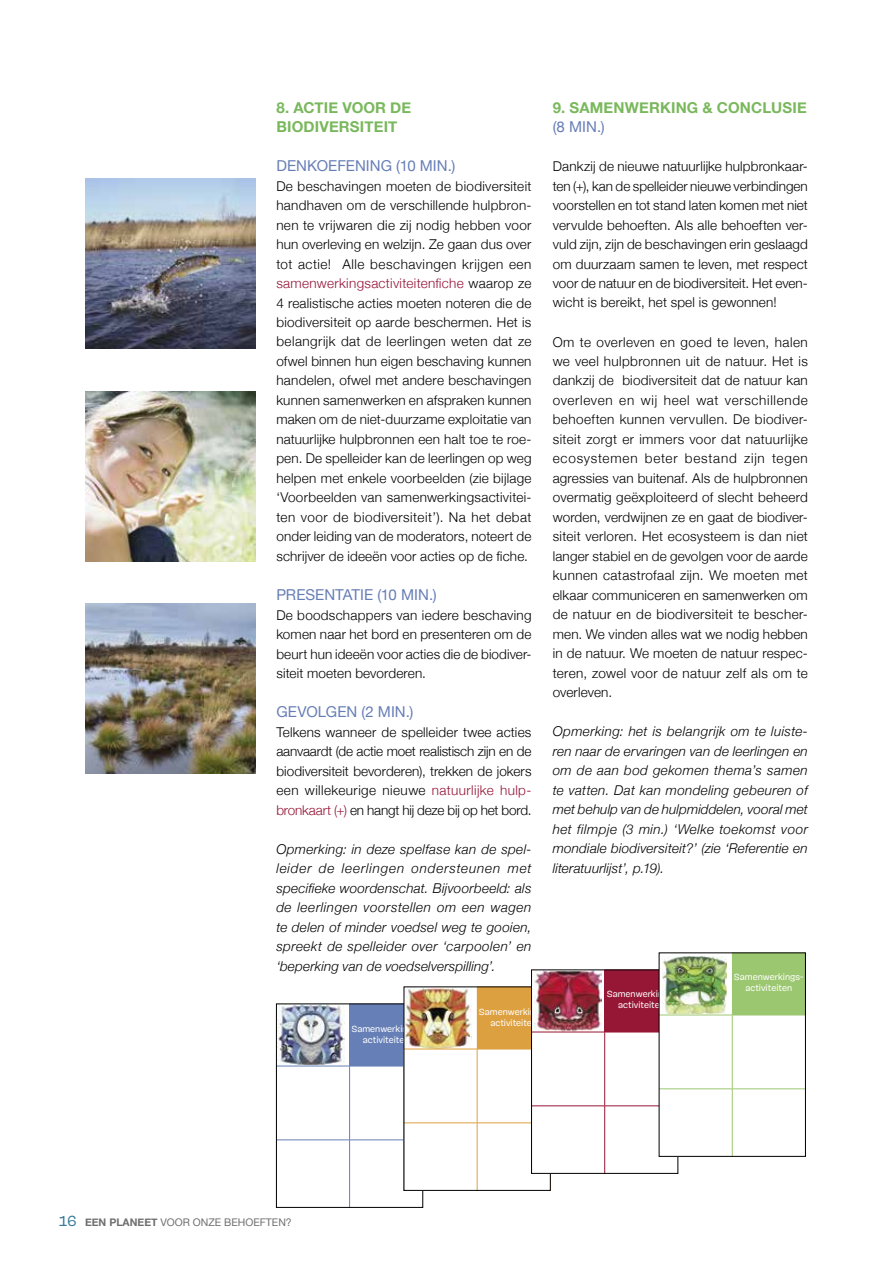
<style>
.page{position:relative;width:893px;height:1263px;background:#fff}
.page>*{position:absolute;margin:0;border:0;box-sizing:border-box;transform-origin:0 0}
.t1{font:15px "Helvetica Neue";color:#667eb6}
.t2{font:700 15px/19.5px "Helvetica Neue";letter-spacing:.01em;color:#79b85c}
.t3{font:300 13.5px/19.5px "Helvetica Neue";letter-spacing:.01em;color:#000;text-align:justify}
.t4{font:italic 300 13.5px/19.5px "Helvetica Neue";letter-spacing:.015em;color:#000;text-align:justify}
.t5{font:10.5px "Helvetica Neue";color:#6f6f6f}
.t6{font:9.15px/10.9px "Mija";color:#fff;text-align:center}
.s1{color:#951435}
.s2{font-family:"Mija";font-size:15px;color:#3a7b9c}
.s3{font-weight:700}
</style>
<div class="page">
<div style="left:350px;top:1004px;width:73px;height:62px;background:#667fb7"></div>
<img style="left:279px;top:1006px;width:65px;height:9px">
<hr style="left:349px;top:1140px;width:1px;height:67px;background:#667fb7">
<div style="left:477px;top:987px;width:73px;height:62px;background:#dda040"></div>
<img style="left:406px;top:989px;width:66px;height:26px">
<hr style="left:477px;top:1123px;width:1px;height:67px;background:#dda040">
<div style="left:532px;top:970px;width:146px;height:203px;background:#fff"></div>
<div style="left:605px;top:970px;width:73px;height:62px;background:#961635"></div>
<img style="left:535px;top:972px;width:66px;height:43px">
<hr style="left:604px;top:1106px;width:1px;height:67px;background:#961635">
<div style="left:659px;top:953px;width:146px;height:203px;background:#fff"></div>
<div style="left:732px;top:953px;width:73px;height:62px;background:#9cc771"></div>
<img style="left:662px;top:956px;width:65px;height:57px">
<svg style="left:276px;top:1015px;width:527px;height:125px"></svg>
<hr style="left:659px;top:1015px;width:73px;height:1px;background:#9cc771">
<hr style="left:732px;top:1015px;width:73px;height:1px;background:#9cc771">
<hr style="left:732px;top:1015px;width:1px;height:74px;background:#9cc771">
<hr style="left:659px;top:1088px;width:73px;height:1px;background:#9cc771">
<hr style="left:732px;top:1088px;width:73px;height:1px;background:#9cc771">
<hr style="left:732px;top:1089px;width:1px;height:67px;background:#9cc771">
<img style="left:85px;top:179px;width:170px;height:170px">
<img style="left:85px;top:604px;width:170px;height:170px">
<img style="left:85px;top:391px;width:170px;height:170px">
<p class="t2" style="left:276px;top:98px;width:136px">8. ACTIE VOOR DE<br>BIODIVERSITEIT</p>
<p class="t1" style="left:276px;top:155px;width:181px">DENKOEFENING (10 MIN.)</p>
<p class="t3" style="left:276px;top:175px;width:257px">De beschavingen moeten de biodiversiteit handhaven om de verschillende hulpbron&shy;nen te vrijwaren die zij nodig hebben voor hun overleving en welzijn. Ze gaan dus over tot actie! Alle beschavingen krijgen een <span class="s1">samenwerkingsactiviteitenfiche</span> waarop ze 4 realistische acties moeten noteren die de biodiversiteit op aarde beschermen. Het is belangrijk dat de leerlingen weten dat ze ofwel binnen hun eigen beschaving kunnen handelen, ofwel met andere beschavingen kunnen samenwerken en afspraken kunnen maken om de niet-duurzame exploitatie van natuurlijke hulpbronnen een halt toe te roe&shy;pen. De spelleider kan de leerlingen op weg helpen met enkele voorbeelden (zie bijlage ‘Voorbeelden van samenwerkingsactivitei&shy;ten voor de biodiversiteit’). Na het debat onder leiding van de moderators, noteert de schrijver de ideeën voor acties op de fiche.</p>
<p class="t1" style="left:276px;top:584px;width:162px">PRESENTATIE (10 MIN.)</p>
<p class="t3" style="left:276px;top:604px;width:257px">De boodschappers van iedere beschaving komen naar het bord en presenteren om de beurt hun ideeën voor acties die de biodiver&shy;siteit moeten bevorderen.</p>
<p class="t1" style="left:276px;top:701px;width:139px">GEVOLGEN (2 MIN.)</p>
<p class="t3" style="left:276px;top:721px;width:257px">Telkens wanneer de spelleider twee acties aanvaardt (de actie moet realistisch zijn en de biodiversiteit bevorderen), trekken de jokers een willekeurige nieuwe <span class="s1">natuurlijke hulp&shy;bronkaart (+)</span> en hangt hij deze bij op het bord.</p>
<p class="t4" style="left:276px;top:838px;width:257px">Opmerking: in deze spelfase kan de spel&shy;leider de leerlingen ondersteunen met specifieke woordenschat. Bijvoorbeeld: als de leerlingen voorstellen om een wagen te delen of minder voedsel weg te gooien, spreekt de spelleider over ‘carpoolen’ en ‘beperking van de voedselverspilling’.</p>
<p class="t2" style="left:553px;top:98px;width:256px">9. SAMENWERKING &amp; CONCLUSIE</p>
<p class="t1" style="left:553px;top:116px;width:53px">(8 MIN.)</p>
<p class="t3" style="left:553px;top:155px;width:257px">Dankzij de nieuwe natuurlijke hulpbronkaar&shy;ten (+), kan de spelleider nieuwe verbindingen voorstellen en tot stand laten komen met niet vervulde behoeften. Als alle behoeften ver&shy;vuld zijn, zijn de beschavingen erin geslaagd om duurzaam samen te leven, met respect voor de natuur en de biodiversiteit. Het even&shy;wicht is bereikt, het spel is gewonnen!</p>
<p class="t3" style="left:553px;top:331px;width:257px">Om te overleven en goed te leven, halen we veel hulpbronnen uit de natuur. Het is dankzij de biodiversiteit dat de natuur kan overleven en wij heel wat verschillende behoeften kunnen vervullen. De biodiver&shy;siteit zorgt er immers voor dat natuurlijke ecosystemen beter bestand zijn tegen agressies van buitenaf. Als de hulpbronnen overmatig geëxploiteerd of slecht beheerd worden, verdwijnen ze en gaat de biodiver&shy;siteit verloren. Het ecosysteem is dan niet langer stabiel en de gevolgen voor de aarde kunnen catastrofaal zijn. We moeten met elkaar communiceren en samenwerken om de natuur en de biodiversiteit te bescher&shy;men. We vinden alles wat we nodig hebben in de natuur. We moeten de natuur respec&shy;teren, zowel voor de natuur zelf als om te overleven.</p>
<p class="t4" style="left:553px;top:721px;width:257px">Opmerking: het is belangrijk om te luiste&shy;ren naar de ervaringen van de leerlingen en om de aan bod gekomen thema’s samen te vatten. Dat kan mondeling gebeuren of met behulp van de hulpmiddelen, vooral met het filmpje (3 min.) ‘Welke toekomst voor mondiale biodiversiteit?’ (zie ‘Referentie en literatuurlijst’, p.19).</p>
<p class="t6" style="left:734px;top:972px;width:71px">Samenwerkings&shy;activiteiten</p>
<p class="t6" style="left:607px;top:989px;width:71px">Samenwerkings&shy;activiteiten</p>
<p class="t6" style="left:479px;top:1006px;width:71px">Samenwerkings&shy;activiteiten</p>
<p class="t6" style="left:351px;top:1023px;width:71px">Samenwerkings&shy;activiteiten</p>
<p class="t5" style="left:59px;top:1214px;width:234px"><span class="s2">16</span> <span class="s3">EEN PLANEET</span> VOOR ONZE BEHOEFTEN?</p>
</div>
